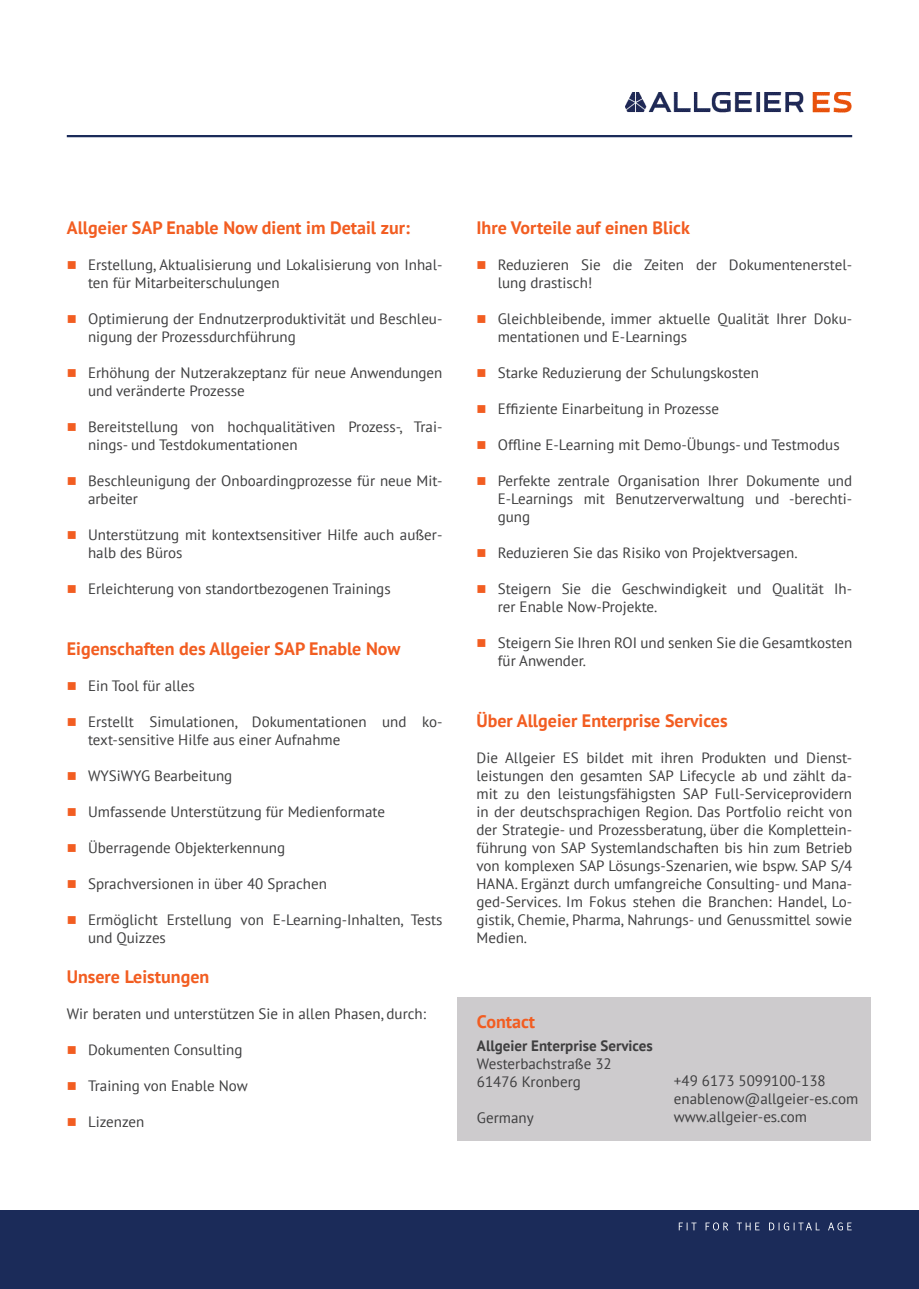
<style>
.page{position:relative;width:919px;height:1289px;background:#fff}
.page>*{position:absolute;margin:0;border:0;box-sizing:border-box;transform-origin:0 0}
.t1{font:700 18px "PT Sans";color:#f25d21}
.t2{font:15px/18px "PT Sans";color:#3e3e3f}
.t3{font:700 15px "PT Sans";color:#3e3e3f}
</style>
<div class="page">
<div style="left:0;top:1210px;width:918px;height:78px;background:#1b2b59"></div>
<hr style="left:67px;top:135px;width:785px;height:2px;background:#1b2b59">
<svg style="left:736px;top:1222px;width:23px;height:8px"></svg>
<svg style="left:705px;top:1222px;width:23px;height:8px"></svg>
<svg style="left:678px;top:1222px;width:18px;height:8px"></svg>
<svg style="left:828px;top:1222px;width:23px;height:8px"></svg>
<svg style="left:769px;top:1222px;width:50px;height:8px"></svg>
<img style="left:625px;top:92px;width:225px;height:21px">
<div style="left:458px;top:996px;width:412px;height:144px;background:#cdcbcd"></div>
<p class="t1" style="left:67px;top:215px;width:344px">Allgeier SAP Enable Now dient im Detail zur:</p>
<p class="t2" style="left:88px;top:255px;width:356px">Erstellung, Aktualisierung und Lokalisierung von Inhal&shy;ten für Mitarbeiterschulungen</p>
<p class="t2" style="left:88px;top:309px;width:356px">Optimierung der Endnutzerproduktivität und Beschleu&shy;nigung der Prozessdurchführung</p>
<p class="t2" style="left:88px;top:363px;width:356px">Erhöhung der Nutzerakzeptanz für neue Anwendungen und veränderte Prozesse</p>
<p class="t2" style="left:88px;top:417px;width:356px">Bereitstellung von hochqualitätiven Prozess-, Trai&shy;nings- und Testdokumentationen</p>
<p class="t2" style="left:88px;top:471px;width:356px">Beschleunigung der Onboardingprozesse für neue Mit&shy;arbeiter</p>
<p class="t2" style="left:88px;top:525px;width:356px">Unterstützung mit kontextsensitiver Hilfe auch außer&shy;halb des Büros</p>
<p class="t2" style="left:88px;top:579px;width:304px">Erleichterung von standortbezogenen Trainings</p>
<p class="t1" style="left:67px;top:636px;width:335px">Eigenschaften des Allgeier SAP Enable Now</p>
<p class="t2" style="left:88px;top:676px;width:108px">Ein Tool für alles</p>
<p class="t2" style="left:88px;top:712px;width:356px">Erstellt Simulationen, Dokumentationen und ko&shy;text-sensitive Hilfe aus einer Aufnahme</p>
<p class="t2" style="left:88px;top:766px;width:146px">WYSiWYG Bearbeitung</p>
<p class="t2" style="left:88px;top:802px;width:298px">Umfassende Unterstützung für Medienformate</p>
<p class="t2" style="left:88px;top:838px;width:198px">Überragende Objekterkennung</p>
<p class="t2" style="left:88px;top:874px;width:240px">Sprachversionen in über 40 Sprachen</p>
<p class="t2" style="left:88px;top:910px;width:356px">Ermöglicht Erstellung von E-Learning-Inhalten, Tests und Quizzes</p>
<p class="t1" style="left:67px;top:964px;width:144px">Unsere Leistungen</p>
<p class="t2" style="left:67px;top:1004px;width:361px">Wir beraten und unterstützen Sie in allen Phasen, durch:</p>
<p class="t2" style="left:88px;top:1040px;width:156px">Dokumenten Consulting</p>
<p class="t2" style="left:88px;top:1076px;width:161px">Training von Enable Now</p>
<p class="t2" style="left:88px;top:1112px;width:58px">Lizenzen</p>
<p class="t1" style="left:476px;top:215px;width:215px">Ihre Vorteile auf einen Blick</p>
<p class="t2" style="left:497px;top:255px;width:356px">Reduzieren Sie die Zeiten der Dokumentenerstel&shy;lung drastisch!</p>
<p class="t2" style="left:497px;top:309px;width:356px">Gleichbleibende, immer aktuelle Qualität Ihrer Doku&shy;mentationen und E-Learnings</p>
<p class="t2" style="left:497px;top:363px;width:262px">Starke Reduzierung der Schulungskosten</p>
<p class="t2" style="left:497px;top:399px;width:223px">Effiziente Einarbeitung in Prozesse</p>
<p class="t2" style="left:497px;top:435px;width:343px">Offline E-Learning mit Demo-Übungs- und Testmodus</p>
<p class="t2" style="left:497px;top:471px;width:356px;text-align:justify">Perfekte zentrale Organisation Ihrer Dokumente und E-Learnings mit Benutzerverwaltung und -berechti&shy;gung</p>
<p class="t2" style="left:497px;top:543px;width:301px">Reduzieren Sie das Risiko von Projektversagen.</p>
<p class="t2" style="left:497px;top:579px;width:356px">Steigern Sie die Geschwindigkeit und Qualität Ih&shy;rer Enable Now-Projekte.</p>
<p class="t2" style="left:497px;top:633px;width:356px">Steigern Sie Ihren ROI und senken Sie die Gesamtkosten für Anwender.</p>
<p class="t1" style="left:476px;top:708px;width:253px">Über Allgeier Enterprise Services</p>
<p class="t2" style="left:476px;top:748px;width:377px;text-align:justify">Die Allgeier ES bildet mit ihren Produkten und Dienst&shy;leistungen den gesamten SAP Lifecycle ab und zählt da&shy;mit zu den leistungsfähigsten SAP Full-Serviceprovidern in der deutschsprachigen Region. Das Portfolio reicht von der Strategie- und Prozessberatung, über die Komplettein&shy;führung von SAP Systemlandschaften bis hin zum Betrieb von komplexen SAP Lösungs-Szenarien, wie bspw. SAP S/4<br>HANA. Ergänzt durch umfangreiche Consulting- und Mana&shy;ged-Services. Im Fokus stehen die Branchen: Handel, Lo&shy;gistik, Chemie, Pharma, Nahrungs- und Genussmittel sowie Medien.</p>
<p class="t1" style="left:477px;top:1009px;width:60px">Contact</p>
<p class="t3" style="left:477px;top:1035px;width:177px">Allgeier Enterprise Services</p>
<p class="t2" style="left:477px;top:1053px;width:136px">Westerbachstraße 32<br>61476 Kronberg</p>
<p class="t2" style="left:477px;top:1107px;width:58px">Germany</p>
<p class="t2" style="left:674px;top:1071px;width:186px">+49 6173 5099100-138 enablenow@allgeier-es.com www.allgeier-es.com</p>
</div>
